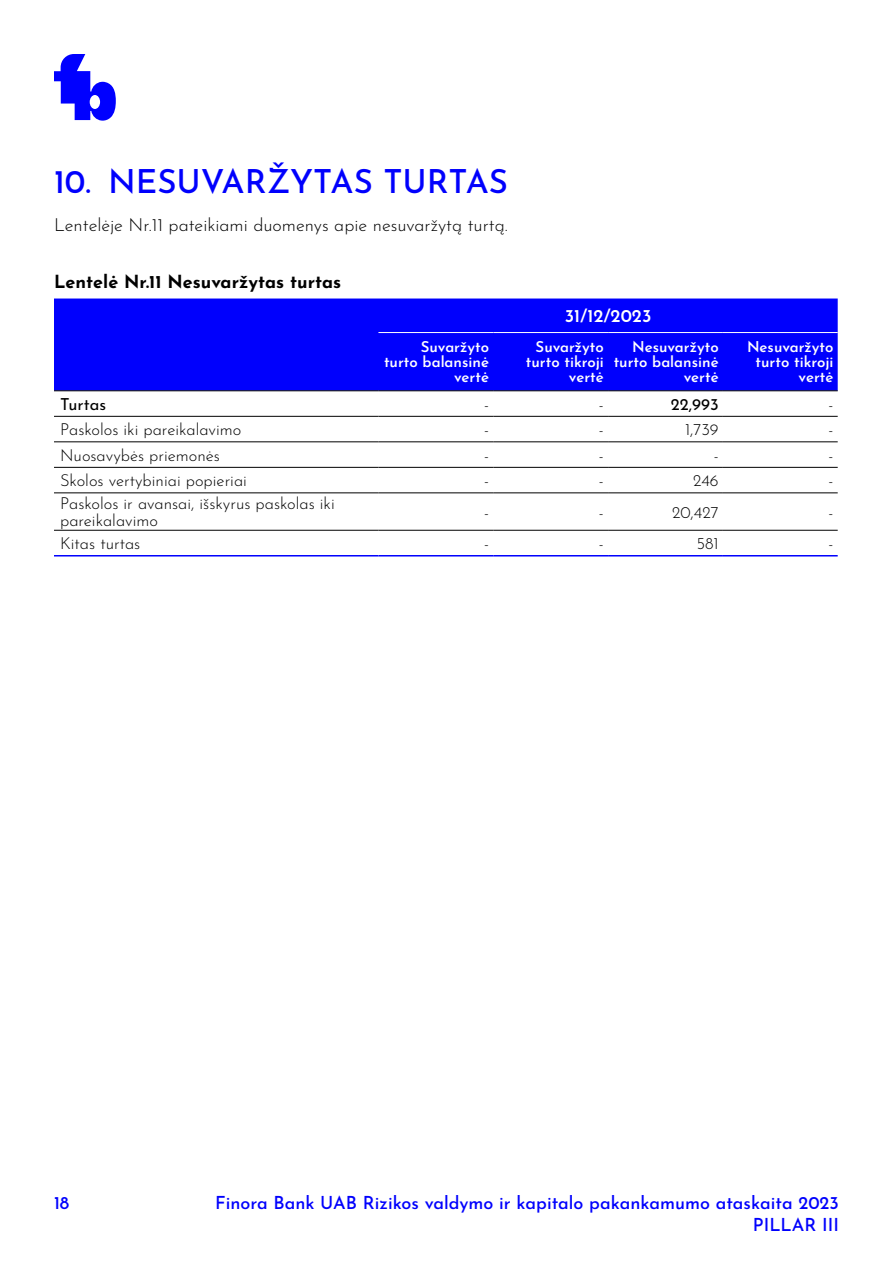
<style>
.page{position:relative;width:893px;height:1263px;background:#fff}
.page>*{position:absolute;margin:0;border:0;box-sizing:border-box;transform-origin:0 0}
.t1{font:500 33px "Josefin Sans";color:#0000fd}
.t2{font:500 18px/21.6px "Josefin Sans";color:#0000fd;text-align:right}
.t3{font:300 18px "Josefin Sans";color:#000}
.t4{font:700 18px "Josefin Sans";color:#000}
.t5{font:600 18px "Josefin Sans";color:#fff}
.t6{font:300 16.5px/16.5px "Josefin Sans";color:#000}
.t7{font:16.5px "Josefin Sans";color:#000}
.t8{font:600 15px/15px "Josefin Sans";color:#fff;text-align:right}
</style>
<div class="page">
<svg style="left:54px;top:54px;width:62px;height:67px"></svg>
<div style="left:54px;top:298px;width:784px;height:93px;background:#0000fd"></div>
<svg style="left:54px;top:415px;width:784px;height:115px"></svg>
<hr style="left:378px;top:332px;width:115px;height:1px;background:#fff">
<hr style="left:493px;top:332px;width:115px;height:1px;background:#fff">
<hr style="left:608px;top:332px;width:115px;height:1px;background:#fff">
<hr style="left:723px;top:332px;width:115px;height:1px;background:#fff">
<hr style="left:54px;top:555px;width:324px;height:1px;background:#0000fd">
<hr style="left:378px;top:555px;width:115px;height:1px;background:#0000fd">
<hr style="left:493px;top:555px;width:115px;height:1px;background:#0000fd">
<hr style="left:608px;top:555px;width:115px;height:1px;background:#0000fd">
<hr style="left:723px;top:555px;width:115px;height:1px;background:#0000fd">
<hr style="left:54px;top:391px;width:324px;height:1px;background:#000">
<hr style="left:378px;top:391px;width:115px;height:1px;background:#000">
<hr style="left:493px;top:391px;width:115px;height:1px;background:#000">
<hr style="left:608px;top:391px;width:115px;height:1px;background:#000">
<hr style="left:723px;top:391px;width:115px;height:1px;background:#000">
<hr style="left:54px;top:416px;width:324px;height:1px;background:#000">
<hr style="left:378px;top:416px;width:115px;height:1px;background:#000">
<hr style="left:493px;top:416px;width:115px;height:1px;background:#000">
<hr style="left:608px;top:416px;width:115px;height:1px;background:#000">
<hr style="left:723px;top:416px;width:115px;height:1px;background:#000">
<hr style="left:54px;top:442px;width:324px;height:1px;background:#000">
<hr style="left:378px;top:442px;width:115px;height:1px;background:#000">
<hr style="left:493px;top:442px;width:115px;height:1px;background:#000">
<hr style="left:608px;top:442px;width:115px;height:1px;background:#000">
<hr style="left:723px;top:442px;width:115px;height:1px;background:#000">
<hr style="left:54px;top:467px;width:324px;height:1px;background:#000">
<hr style="left:378px;top:467px;width:115px;height:1px;background:#000">
<hr style="left:493px;top:467px;width:115px;height:1px;background:#000">
<hr style="left:608px;top:467px;width:115px;height:1px;background:#000">
<hr style="left:723px;top:467px;width:115px;height:1px;background:#000">
<hr style="left:54px;top:493px;width:324px;height:1px;background:#000">
<hr style="left:378px;top:493px;width:115px;height:1px;background:#000">
<hr style="left:493px;top:493px;width:115px;height:1px;background:#000">
<hr style="left:608px;top:493px;width:115px;height:1px;background:#000">
<hr style="left:723px;top:493px;width:115px;height:1px;background:#000">
<hr style="left:54px;top:530px;width:324px;height:1px;background:#000">
<hr style="left:378px;top:530px;width:115px;height:1px;background:#000">
<hr style="left:493px;top:530px;width:115px;height:1px;background:#000">
<hr style="left:608px;top:530px;width:115px;height:1px;background:#000">
<hr style="left:723px;top:530px;width:115px;height:1px;background:#000">
<h1 class="t1" style="left:54px;top:157px;width:456px">10. NESUVARŽYTAS TURTAS</h1>
<p class="t3" style="left:54px;top:211px;width:455px">Lentelėje Nr.11 pateikiami duomenys apie nesuvaržytą turtą.</p>
<p class="t4" style="left:54px;top:268px;width:289px">Lentelė Nr.11 Nesuvaržytas turtas</p>
<p class="t5" style="left:565px;top:303px;width:88px">31/12/2023</p>
<p class="t8" style="left:384px;top:338px;width:106px">Suvaržyto turto balansinė vertė</p>
<p class="t8" style="left:526px;top:338px;width:79px">Suvaržyto turto tikroji vertė</p>
<p class="t8" style="left:614px;top:338px;width:106px">Nesuvaržyto turto balansinė vertė</p>
<p class="t8" style="left:747px;top:338px;width:88px">Nesuvaržyto turto tikroji vertė</p>
<p class="t7" style="left:60px;top:392px;width:48px">Turtas</p>
<p class="t6" style="left:484px;top:394px;width:6px">-</p>
<p class="t6" style="left:599px;top:394px;width:6px">-</p>
<p class="t7" style="left:671px;top:392px;width:49px">22,993</p>
<p class="t6" style="left:828px;top:394px;width:6px">-</p>
<p class="t6" style="left:60px;top:420px;width:183px">Paskolos iki pareikalavimo</p>
<p class="t6" style="left:484px;top:420px;width:6px">-</p>
<p class="t6" style="left:599px;top:420px;width:6px">-</p>
<p class="t6" style="left:685px;top:420px;width:35px">1,739</p>
<p class="t6" style="left:828px;top:420px;width:6px">-</p>
<p class="t6" style="left:60px;top:445px;width:162px">Nuosavybės priemonės</p>
<p class="t6" style="left:484px;top:445px;width:6px">-</p>
<p class="t6" style="left:599px;top:445px;width:6px">-</p>
<p class="t6" style="left:714px;top:445px;width:6px">-</p>
<p class="t6" style="left:828px;top:445px;width:6px">-</p>
<p class="t6" style="left:60px;top:471px;width:188px">Skolos vertybiniai popieriai</p>
<p class="t6" style="left:484px;top:471px;width:6px">-</p>
<p class="t6" style="left:599px;top:471px;width:6px">-</p>
<p class="t6" style="left:693px;top:471px;width:27px">246</p>
<p class="t6" style="left:828px;top:471px;width:6px">-</p>
<p class="t6" style="left:60px;top:494px;width:276px">Paskolos ir avansai, išskyrus paskolas iki pareikalavimo</p>
<p class="t6" style="left:484px;top:502px;width:6px">-</p>
<p class="t6" style="left:599px;top:502px;width:6px">-</p>
<p class="t6" style="left:672px;top:502px;width:48px">20,427</p>
<p class="t6" style="left:828px;top:502px;width:6px">-</p>
<p class="t6" style="left:60px;top:534px;width:82px">Kitas turtas</p>
<p class="t6" style="left:484px;top:534px;width:6px">-</p>
<p class="t6" style="left:599px;top:534px;width:6px">-</p>
<p class="t6" style="left:696px;top:534px;width:24px">581</p>
<p class="t6" style="left:829px;top:534px;width:6px">-</p>
<p class="t2" style="left:54px;top:1190px;width:17px">18</p>
<p class="t2" style="left:215px;top:1190px;width:625px">Finora Bank UAB Rizikos valdymo ir kapitalo pakankamumo ataskaita 2023<br>PILLAR III</p>
</div>
